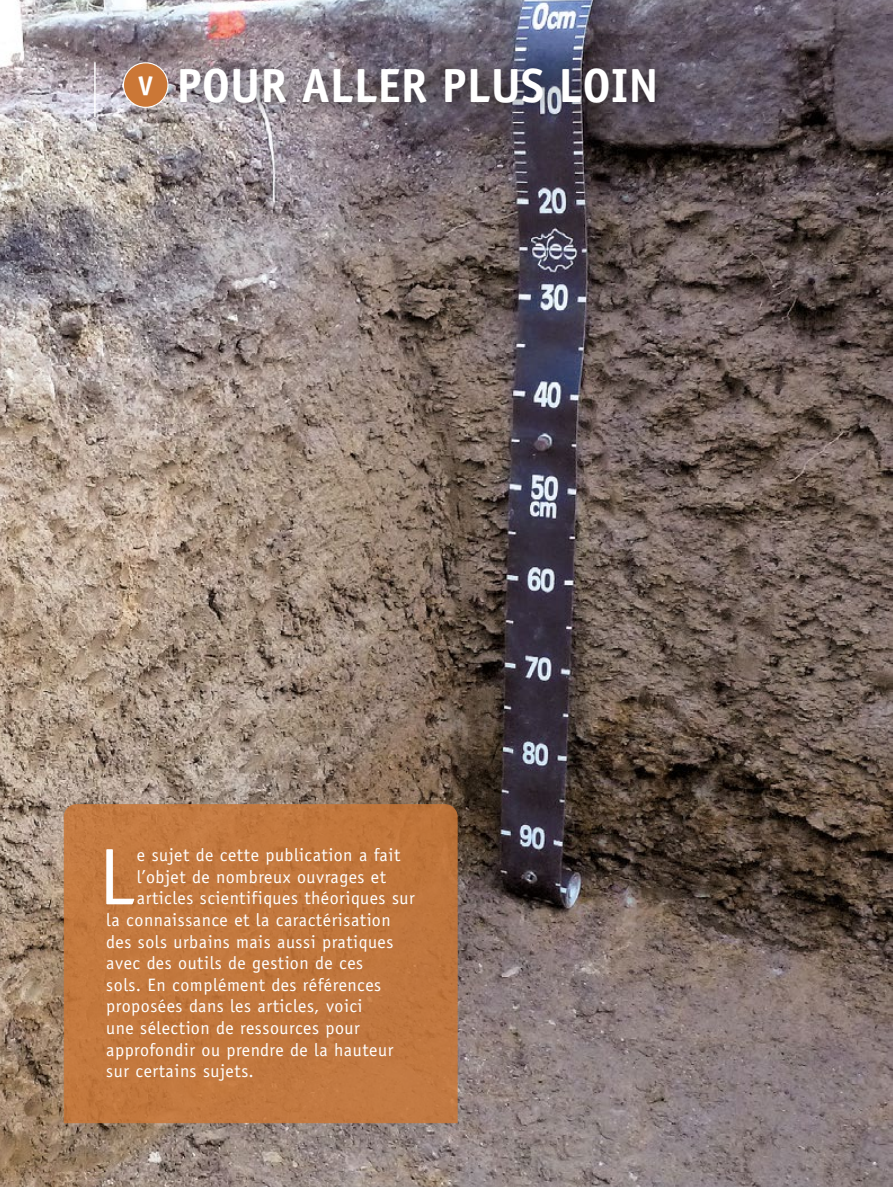
<style>
.page{position:relative;width:893px;height:1187px;background:#fff}
.page>*{position:absolute;margin:0;border:0;box-sizing:border-box;transform-origin:0 0}
.t1{font:80.4px "Officina Sans Std";color:#fff}
.t2{font:700 48px "Officina Sans Std";color:#fff}
.t3{font:700 27px "Officina Sans Std";color:#fff}
.t4{font:18px "Officina Sans Std";letter-spacing:.03em;color:#fff}
</style>
<div class="page">
<img style="left:0;top:0;width:893px;height:1186px">
<div style="left:164px;top:53px;width:512px;height:72px;background:#000;opacity:.55"></div>
<hr style="left:94px;top:62px;width:2px;height:55px;background:#fff">
<div style="left:64px;top:804px;width:394px;height:319px;background:#c2783e"></div>
<div style="left:123px;top:63px;width:45px;height:44px;background:#cb7736;border-radius:50%"></div>
<div style="left:123px;top:62px;width:45px;height:46px;border:1px solid #fff;border-radius:50%"></div>
<h3 class="t3" style="left:138px;top:69px;width:17px">V</h3>
<h2 class="t2" style="left:177px;top:56px;width:483px">POUR ALLER PLUS LOIN</h2>
<h1 class="t1" style="left:99px;top:830px;width:37px">L</h1>
<p class="t4" style="left:137px;top:844px;width:265px">e sujet de cette publication a fait</p>
<p class="t4" style="left:137px;top:866px;width:251px">l’objet de nombreux ouvrages et</p>
<p class="t4" style="left:137px;top:887px;width:279px">articles scientifiques théoriques sur</p>
<p class="t4" style="left:106px;top:909px;width:286px">la connaissance et la caractérisation</p>
<p class="t4" style="left:106px;top:930px;width:289px">des sols urbains mais aussi pratiques</p>
<p class="t4" style="left:106px;top:952px;width:258px">avec des outils de gestion de ces</p>
<p class="t4" style="left:106px;top:974px;width:276px">sols. En complément des références</p>
<p class="t4" style="left:106px;top:995px;width:258px">proposées dans les articles, voici</p>
<p class="t4" style="left:106px;top:1017px;width:255px">une sélection de ressources pour</p>
<p class="t4" style="left:106px;top:1038px;width:289px">approfondir ou prendre de la hauteur</p>
<p class="t4" style="left:106px;top:1060px;width:149px">sur certains sujets.</p>
</div>
